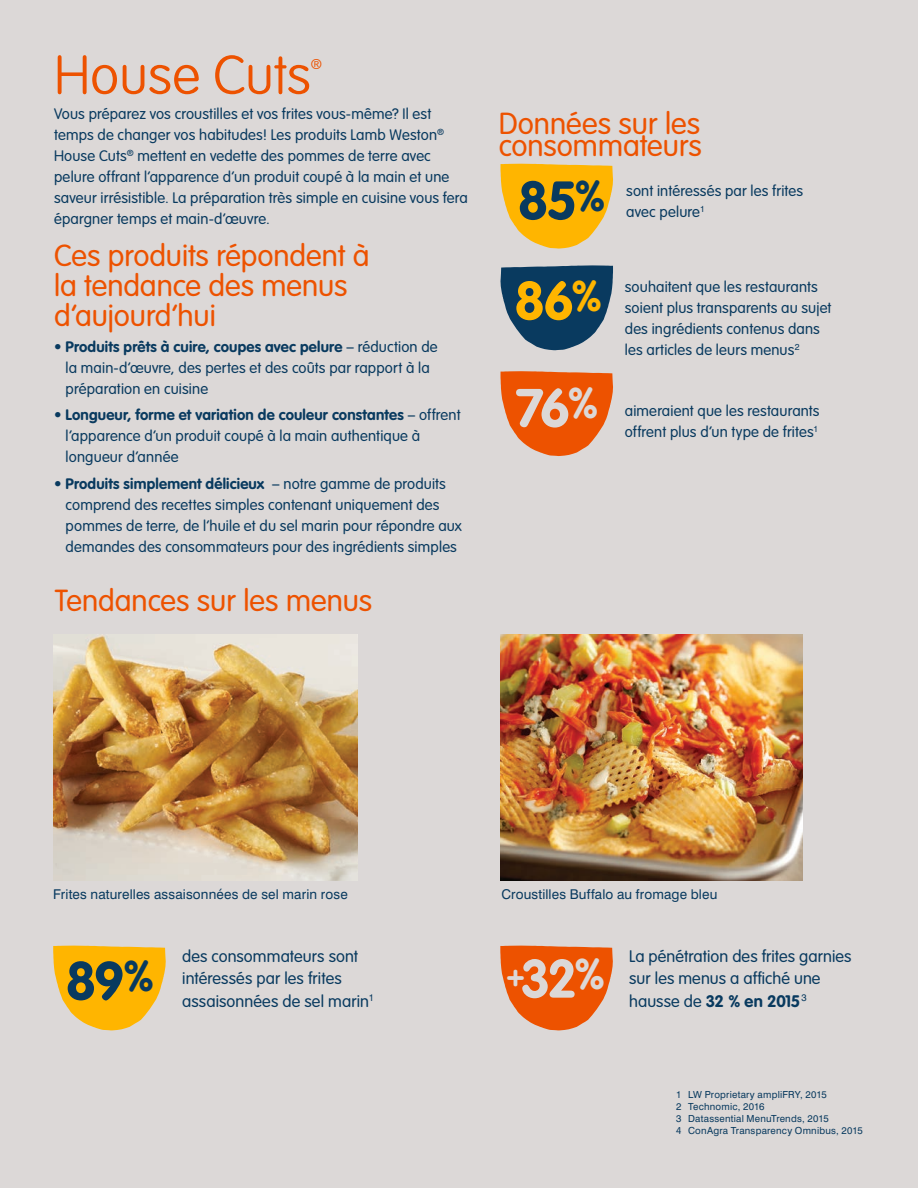
<style>
.page{position:relative;width:918px;height:1188px;background:#dcd8d7}
.page>*{position:absolute;margin:0;border:0;box-sizing:border-box;transform-origin:0 0}
.SectionHead_-_Span{font:100 54px "VAG Rounded";color:#ed5200}
.Back_Headline{font:700 53.4px "VAG Rounded";color:#dcd8d7}
.Back_Headline-2{font:700 53.4px "VAG Rounded";color:#093a5f}
.Back_Headline-3{font:700 53.4px "VAG Rounded";color:#ffb500}
.SectionHead_-_Span-2{font:300 30px/30px "VAG Rounded";color:#ed5200}
.Body_Copy{font:300 16.5px/22.5px "VAG Rounded";letter-spacing:.005em;color:#093a5f}
.SectionHead_-_Span-3{font:300 15px/21px "VAG Rounded";letter-spacing:.01em;color:#093a5f}
.Body_Copy-2{font:300 15px/21px "VAG Rounded";letter-spacing:.01em;color:#093a5f}
.SectionHead_-_Span-4{font:100 13.95px "VAG Rounded";color:#ed5200}
.t1{font:13.5px "Swiss 721 BT";letter-spacing:.01em;color:#093a5f}
.Body_Copy-3{font:9.75px "Swiss 721 BT";letter-spacing:.02em;color:#093a5f}
.s1{font-weight:700}
.s2{font-family:"VAG Rounded";font-weight:300}
</style>
<div class="page">
<img style="left:500px;top:635px;width:303px;height:245px">
<img style="left:53px;top:634px;width:304px;height:246px">
<svg style="left:500px;top:265px;width:113px;height:85px"></svg>
<svg style="left:500px;top:371px;width:113px;height:85px"></svg>
<svg style="left:500px;top:946px;width:113px;height:84px"></svg>
<svg style="left:53px;top:946px;width:113px;height:84px"></svg>
<svg style="left:500px;top:164px;width:113px;height:85px"></svg>
<p class="SectionHead_-_Span" style="left:54px;top:44px;width:258px">House Cuts</p>
<p class="SectionHead_-_Span-4" style="left:311px;top:56px;width:13px">®</p>
<p class="SectionHead_-_Span-3" style="left:54px;top:104px;width:415px">Vous préparez vos croustilles et vos frites vous-même? Il est temps de changer vos habitudes! Les produits Lamb Weston<sup>® </sup>House Cuts<sup>®</sup> mettent en vedette des pommes de terre avec pelure offrant l’apparence d’un produit coupé à la main et une saveur irrésistible. La préparation très simple en cuisine vous fera épargner temps et main-d’œuvre.</p>
<p class="SectionHead_-_Span-2" style="left:54px;top:240px;width:317px">Ces produits répondent à la tendance des menus d’aujourd’hui</p>
<p class="SectionHead_-_Span-3" style="left:66px;top:336px;width:374px;text-indent:-12px"><span class="s1">• Produits prêts à cuire, coupes avec pelure</span> – réduction de la main-d’œuvre, des pertes et des coûts par rapport à la préparation en cuisine</p>
<p class="SectionHead_-_Span-3" style="left:66px;top:405px;width:396px;text-indent:-12px"><span class="s1">• Longueur, forme et variation de couleur constantes</span> – offrent l’apparence d’un produit coupé à la main authentique à longueur d’année</p>
<p class="SectionHead_-_Span-3" style="left:66px;top:473px;width:398px;text-indent:-12px"><span class="s1">• Produits simplement délicieux</span> – notre gamme de produits comprend des recettes simples contenant uniquement des pommes de terre, de l’huile et du sel marin pour répondre aux demandes des consommateurs pour des ingrédients simples</p>
<p class="SectionHead_-_Span-2" style="left:55px;top:585px;width:319px">Tendances sur les menus</p>
<p class="SectionHead_-_Span-2" style="left:499px;top:112px;width:205px;line-height:22.5px">Données sur les consommateurs</p>
<p class="SectionHead_-_Span-3" style="left:626px;top:180px;width:178px">sont intéressés par les frites avec pelure<sup>1</sup></p>
<p class="Back_Headline-2" style="left:518px;top:169px;width:89px">85<sup>%</sup></p>
<p class="Back_Headline-3" style="left:514px;top:270px;width:89px">86<sup>%</sup></p>
<p class="Back_Headline" style="left:515px;top:377px;width:85px">76<sup>%</sup></p>
<p class="Body_Copy-2" style="left:625px;top:276px;width:208px">souhaitent que les restaurants soient plus transparents au sujet des ingrédients contenus dans les articles de leurs menus<sup>2</sup></p>
<p class="Body_Copy-2" style="left:625px;top:400px;width:196px">aimeraient que les restaurants offrent plus d’un type de frites<sup>1</sup></p>
<p class="t1" style="left:53px;top:886px;width:296px">Frites naturelles assaisonnées de sel marin rose</p>
<p class="t1" style="left:501px;top:886px;width:218px">Croustilles Buffalo au fromage bleu</p>
<p class="Body_Copy" style="left:182px;top:945px;width:194px">des consommateurs sont intéressés par les frites assaisonnées de sel marin<sup>1</sup></p>
<p class="Back_Headline-2" style="left:66px;top:950px;width:90px">89<sup>%</sup></p>
<p class="Back_Headline" style="left:506px;top:948px;width:101px"><sup>+</sup>32<sup>%</sup></p>
<p class="Body_Copy" style="left:629px;top:945px;width:224px">La pénétration des frites garnies sur les menus a affiché une hausse de <span class="s1">32 % en 2015</span><sup>3</sup></p>
<p class="Body_Copy-3" style="left:676px;top:1088px;width:152px">1 LW Proprietary ampliFRY, 2015</p>
<p class="Body_Copy-3" style="left:676px;top:1100px;width:90px">2 Technomic, 2016</p>
<p class="Body_Copy-3" style="left:676px;top:1112px;width:154px">3 Datassential MenuTrends, 2015</p>
<p class="Body_Copy-3" style="left:676px;top:1124px;width:188px"><span class="s2">4</span> ConAgra Transparency Omnibus, 2015</p>
</div>
